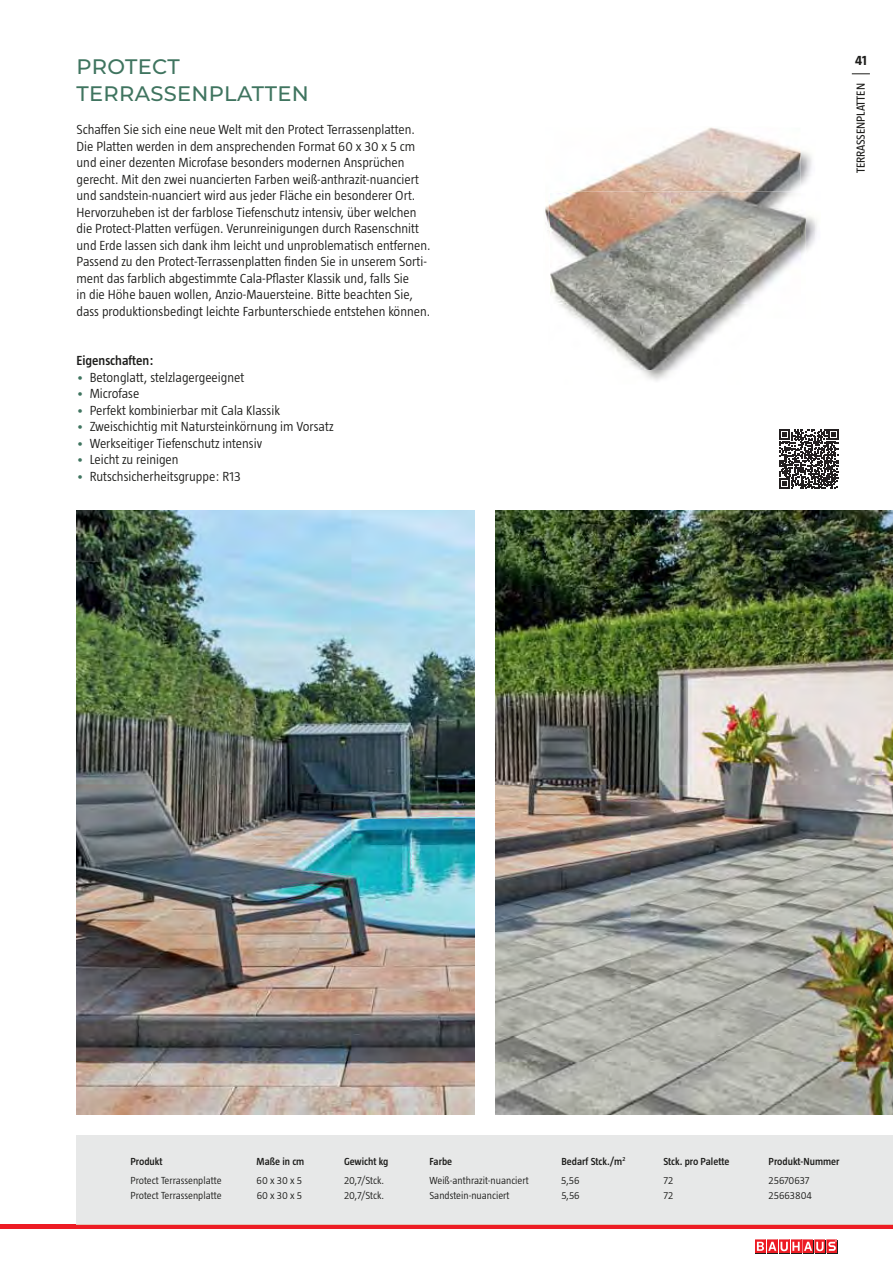
<style>
.page{position:relative;width:893px;height:1263px;background:#fff}
.page>*{position:absolute;margin:0;border:0;box-sizing:border-box;transform-origin:0 0}
.t1{font:500 21px/27px "Montserrat";letter-spacing:.015em;color:#3f745f}
.t2{font:300 13.5px/16.5px "Taz";color:#1d1d1b}
.t3{font:600 13.5px "Taz";color:#1d1d1b}
.t4{font:700 13.5px "Taz";color:#1d1d1b}
.t5{font:12px "Taz";color:#1d1d1b}
.t6{font:300 10.5px "Taz";color:#1d1d1b}
.t7{font:600 10.5px "Taz";color:#1d1d1b}
.s1{color:#3f745f}
</style>
<div class="page">
<hr style="left:0;top:1225px;width:893px;height:4px;background:#ed1c24">
<div style="left:768px;top:1240px;width:10px;height:14px;background:#1d1d1b"></div>
<div style="left:827px;top:1240px;width:11px;height:14px;background:#1d1d1b"></div>
<div style="left:791px;top:1240px;width:11px;height:14px;background:#1d1d1b"></div>
<div style="left:803px;top:1240px;width:11px;height:14px;background:#1d1d1b"></div>
<div style="left:755px;top:1240px;width:11px;height:14px;background:#1d1d1b"></div>
<div style="left:780px;top:1240px;width:10px;height:14px;background:#1d1d1b"></div>
<div style="left:815px;top:1240px;width:11px;height:14px;background:#1d1d1b"></div>
<svg style="left:755px;top:1239px;width:82px;height:14px"></svg>
<img style="left:77px;top:510px;width:397px;height:605px">
<img style="left:495px;top:510px;width:398px;height:605px">
<div style="left:77px;top:1135px;width:816px;height:90px;background:#e7e8e8"></div>
<hr style="left:77px;top:1225px;width:816px;height:1px;background:#e5c0b1">
<svg style="left:779px;top:429px;width:60px;height:60px"></svg>
<img style="left:709px;top:127px;width:103px;height:59px">
<img style="left:545px;top:128px;width:255px;height:103px">
<img style="left:806px;top:210px;width:9px;height:44px">
<img style="left:549px;top:191px;width:251px;height:105px">
<img style="left:557px;top:193px;width:249px;height:177px">
<img style="left:551px;top:193px;width:249px;height:111px">
<svg style="left:852px;top:73px;width:18px;height:1px"></svg>
<h1 class="t1" style="left:77px;top:54px;width:234px">PROTECT<br>TERRASSENPLATTEN</h1>
<p class="t2" style="left:77px;top:123px;width:356px">Schaffen Sie sich eine neue Welt mit den Protect Terrassenplatten.<br>Die Platten werden in dem ansprechenden Format 60 x 30 x 5 cm und einer dezenten Microfase besonders modernen Ansprüchen gerecht. Mit den zwei nuancierten Farben weiß-anthrazit-nuanciert und sandstein-nuanciert wird aus jeder Fläche ein besonderer Ort.<br>Hervorzuheben ist der farblose Tiefenschutz intensiv, über welchen die Protect-Platten verfügen. Verunreinigungen durch Rasenschnitt und Erde lassen sich dank ihm leicht und unproblematisch entfernen.<br>Passend zu den Protect-Terrassenplatten finden Sie in unserem Sorti&shy;ment das farblich abgestimmte Cala-Pflaster Klassik und, falls Sie<br>in die Höhe bauen wollen, Anzio-Mauersteine. Bitte beachten Sie, dass produktionsbedingt leichte Farbunterschiede entstehen können.</p>
<p class="t3" style="left:77px;top:356px;width:79px">Eigenschaften:</p>
<p class="t2" style="left:77px;top:370px;width:169px"><span class="s1">•</span> Betonglatt, stelzlagergeeignet</p>
<p class="t2" style="left:77px;top:387px;width:64px"><span class="s1">•</span> Microfase</p>
<p class="t2" style="left:77px;top:403px;width:205px"><span class="s1">•</span> Perfekt kombinierbar mit Cala Klassik</p>
<p class="t2" style="left:77px;top:420px;width:259px"><span class="s1">•</span> Zweischichtig mit Natursteinkörnung im Vorsatz</p>
<p class="t2" style="left:77px;top:436px;width:187px"><span class="s1">•</span> Werkseitiger Tiefenschutz intensiv</p>
<p class="t2" style="left:77px;top:453px;width:104px"><span class="s1">•</span> Leicht zu reinigen</p>
<p class="t2" style="left:77px;top:469px;width:166px"><span class="s1">•</span> Rutschsicherheitsgruppe: R13</p>
<p class="t4" style="left:855px;top:55px;width:13px">41</p>
<p class="t5" style="left:856px;top:173px;width:92px;rotate:-90deg">TERRASSENPLATTEN</p>
<p class="t7" style="left:131px;top:1157px;width:34px">Produkt</p>
<p class="t7" style="left:257px;top:1157px;width:49px">Maße in cm</p>
<p class="t7" style="left:344px;top:1157px;width:46px">Gewicht kg</p>
<p class="t7" style="left:429px;top:1157px;width:24px">Farbe</p>
<p class="t7" style="left:561px;top:1157px;width:66px">Bedarf Stck./m<sup>2</sup></p>
<p class="t7" style="left:663px;top:1157px;width:68px">Stck. pro Palette</p>
<p class="t7" style="left:769px;top:1157px;width:72px">Produkt-Nummer</p>
<p class="t6" style="left:131px;top:1177px;width:93px">Protect Terrassenplatte</p>
<p class="t6" style="left:257px;top:1177px;width:47px">60 x 30 x 5</p>
<p class="t6" style="left:344px;top:1177px;width:42px">20,7/Stck.</p>
<p class="t6" style="left:429px;top:1177px;width:101px">Weiß-anthrazit-nuanciert</p>
<p class="t6" style="left:561px;top:1177px;width:20px">5,56</p>
<p class="t6" style="left:663px;top:1177px;width:11px">72</p>
<p class="t6" style="left:769px;top:1177px;width:42px">25670637</p>
<p class="t6" style="left:131px;top:1191px;width:93px">Protect Terrassenplatte</p>
<p class="t6" style="left:257px;top:1191px;width:47px">60 x 30 x 5</p>
<p class="t6" style="left:344px;top:1191px;width:42px">20,7/Stck.</p>
<p class="t6" style="left:429px;top:1191px;width:82px">Sandstein-nuanciert</p>
<p class="t6" style="left:561px;top:1191px;width:20px">5,56</p>
<p class="t6" style="left:663px;top:1191px;width:11px">72</p>
<p class="t6" style="left:769px;top:1191px;width:45px">25663804</p>
</div>
